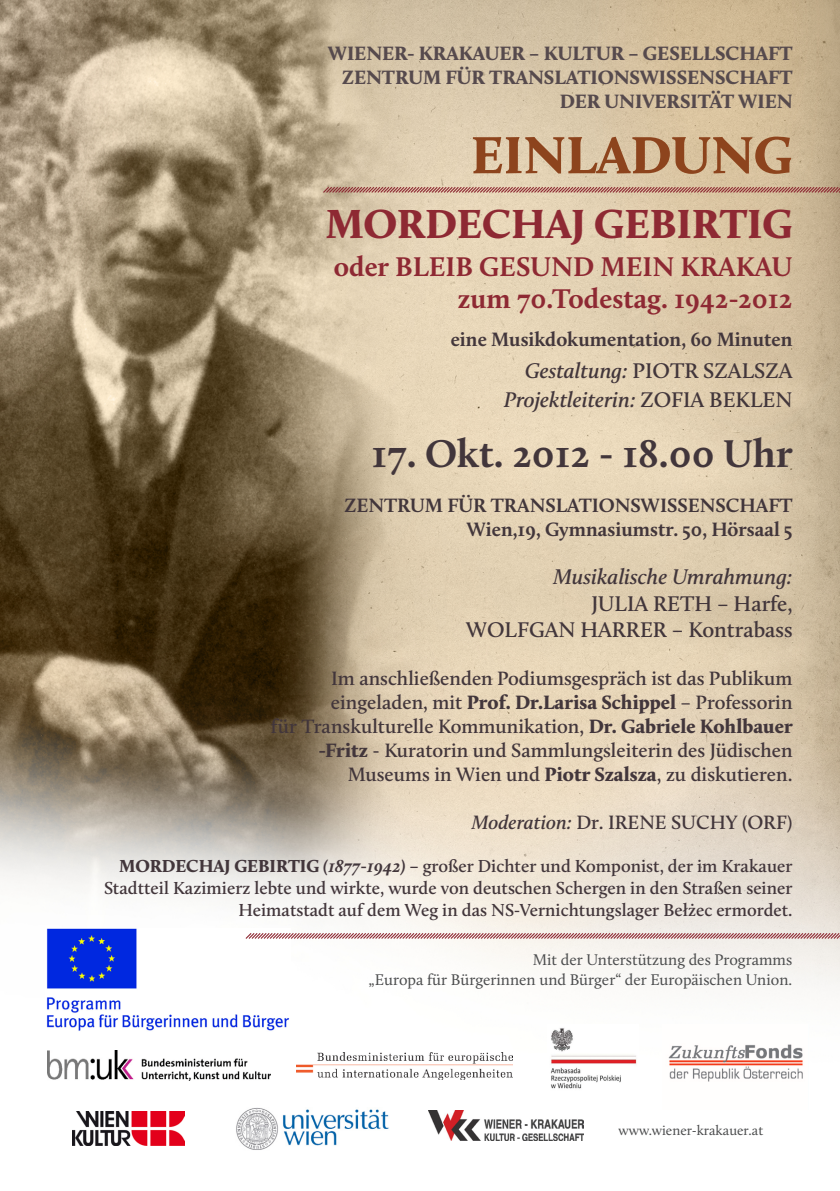
<style>
.page{position:relative;width:840px;height:1191px;background:#fff}
.page>*{position:absolute;margin:0;border:0;box-sizing:border-box;transform-origin:0 0}
.t1{font:900 54px "Calluna";color:#8d441d}
.t2{font:900 42px "Calluna";color:#8e2933}
.t3{font:700 40px "Calluna";color:#42363b}
.t4{font:700 28px "Calluna";color:#8e2933}
.t5{font:600 22px "Calluna";color:#42363b}
.t6{font:italic 600 22px "Calluna";color:#42363b}
.t7{font:600 20px/24px "Calluna";color:#42363b;text-align:right}
.t8{font:700 20px "Calluna";color:#42363b}
.t9{font:900 20px "Calluna";color:#564a4d}
.t10{font:600 18px/21.6px "Calluna";color:#42363b;text-align:right}
.t11{font:16px "Calluna";color:#4b4c4d}
.t12{font:14px "Calluna";color:#4b4c4d}
.s1{font-style:italic}
.s2{font-style:normal}
.s3{font-weight:900}
.s4{font-weight:700;font-style:italic}
.s5{font-weight:700}
</style>
<div class="page">
<img style="left:0;top:0;width:839px;height:1146px">
<img style="left:46px;top:928px;width:245px;height:104px">
<svg style="left:322px;top:186px;width:517px;height:8px;background:#c09180"></svg>
<svg style="left:244px;top:931px;width:595px;height:9px"></svg>
<img style="left:547px;top:1025px;width:90px;height:65px">
<img style="left:662px;top:1024px;width:145px;height:85px">
<div style="left:296px;top:1053px;width:222px;height:27px;background:#fff"></div>
<img style="left:296px;top:1053px;width:216px;height:26px">
<svg style="left:428px;top:1110px;width:156px;height:33px"></svg>
<img style="left:428px;top:1110px;width:154px;height:30px">
<img style="left:73px;top:1111px;width:111px;height:34px">
<img style="left:235px;top:1107px;width:154px;height:43px">
<img style="left:48px;top:1050px;width:222px;height:30px">
<p class="t9" style="left:328px;top:41px;width:465px">WIENER- KRAKAUER – KULTUR – GESELLSCHAFT</p>
<p class="t9" style="left:342px;top:65px;width:451px">ZENTRUM FÜR TRANSLATIONSWISSENSCHAFT</p>
<p class="t9" style="left:559px;top:89px;width:234px">DER UNIVERSITÄT WIEN</p>
<p class="t1" style="left:470px;top:121px;width:323px">EINLADUNG</p>
<p class="t2" style="left:325px;top:197px;width:468px">MORDECHAJ GEBIRTIG</p>
<p class="t4" style="left:333px;top:249px;width:460px">oder BLEIB GESUND MEIN KRAKAU</p>
<p class="t4" style="left:457px;top:281px;width:336px">zum 70.Todestag. 1942-2012</p>
<p class="t8" style="left:450px;top:326px;width:343px">eine Musikdokumentation, 60 Minuten</p>
<p class="t5" style="left:524px;top:357px;width:269px"><span class="s1">Gestaltung:</span> PIOTR SZALSZA</p>
<p class="t6" style="left:503px;top:386px;width:290px">Projektleiterin: <span class="s2">ZOFIA BEKLEN</span></p>
<p class="t3" style="left:371px;top:428px;width:422px">17. Okt. 2012 - 18.00 Uhr</p>
<p class="t8" style="left:344px;top:493px;width:449px">ZENTRUM FÜR TRANSLATIONSWISSENSCHAFT</p>
<p class="t8" style="left:466px;top:517px;width:327px">Wien,19, Gymnasiumstr. 50, Hörsaal 5</p>
<p class="t6" style="left:552px;top:563px;width:241px">Musikalische Umrahmung:</p>
<p class="t5" style="left:591px;top:590px;width:202px">JULIA RETH – Harfe,</p>
<p class="t5" style="left:466px;top:616px;width:327px">WOLFGAN HARRER – Kontrabass</p>
<p class="t7" style="left:271px;top:666px;width:523px">Im anschließenden Podiumsgespräch ist das Publikum eingeladen, mit <span class="s3">Prof. Dr.Larisa Schippel</span> – Professorin<br>für Transkulturelle Kommunikation, <span class="s3">Dr. Gabriele Kohlbauer -Fritz</span> - Kuratorin und Sammlungsleiterin des Jüdischen Museums in Wien und <span class="s3">Piotr Szalsza</span>, zu diskutieren.</p>
<p class="t7" style="left:471px;top:810px;width:322px"><span class="s1">Moderation:</span> Dr. IRENE SUCHY (ORF)</p>
<p class="t10" style="left:104px;top:855px;width:689px"><span class="s3">MORDECHAJ GEBIRTIG</span> <span class="s4">(1877-1942)</span> <span class="s5">–</span> großer Dichter und Komponist, der im Krakauer<br>Stadtteil Kazimierz lebte und wirkte, wurde von deutschen Schergen in den Straßen seiner<br>Heimatstadt auf dem Weg in das NS-Vernichtungslager Bełżec ermordet.</p>
<p class="t11" style="left:532px;top:950px;width:261px">Mit der Unterstützung des Programms</p>
<p class="t11" style="left:368px;top:969px;width:425px">„Europa für Bürgerinnen und Bürger“ der Europäischen Union.</p>
<p class="t12" style="left:618px;top:1122px;width:146px">www.wiener-krakauer.at</p>
</div>
